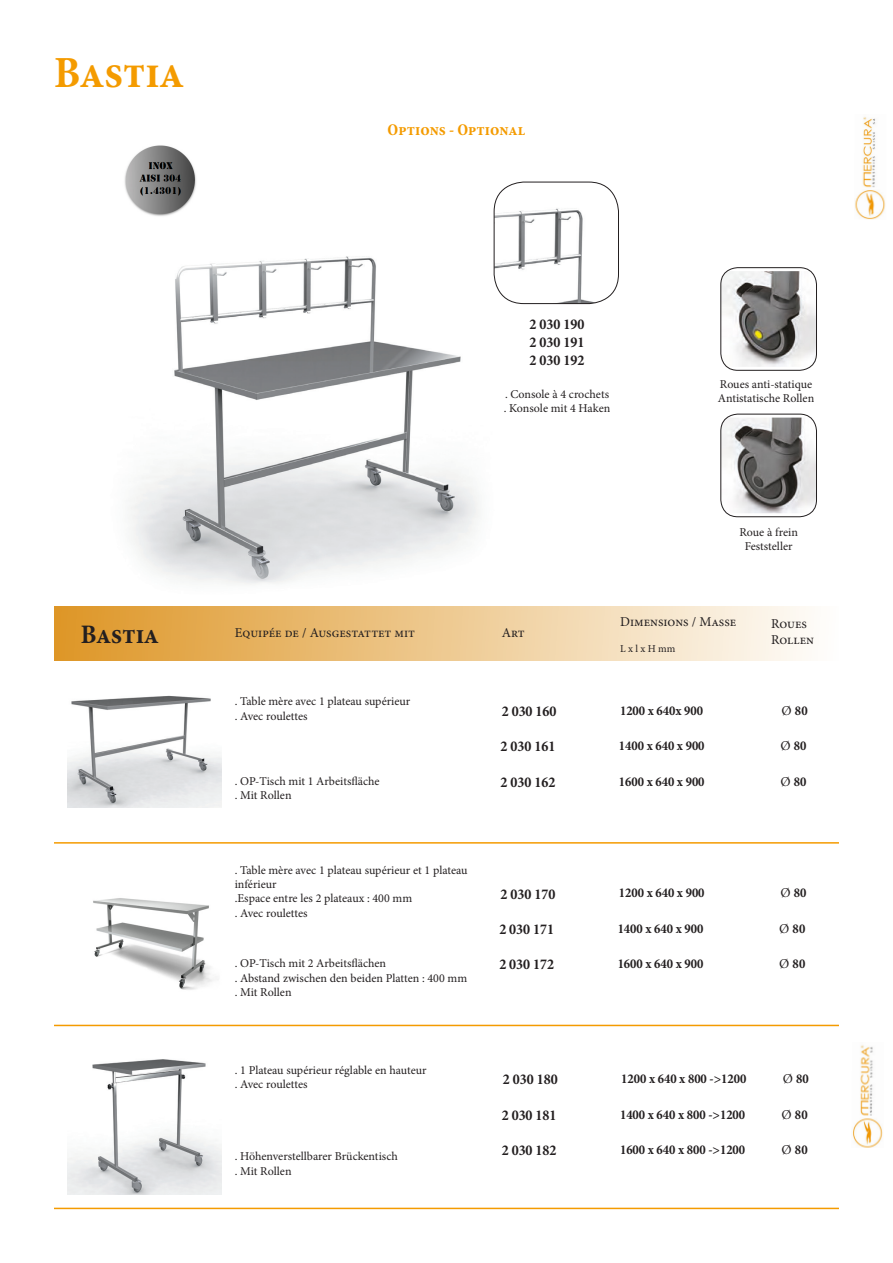
<style>
.page{position:relative;width:893px;height:1263px;background:#fff}
.page>*{position:absolute;margin:0;border:0;box-sizing:border-box;transform-origin:0 0}
.t1{font:700 condensed 45px "Minion Pro";letter-spacing:-.015em;color:#f49b00}
.t2{font:700 condensed 27px "Minion Pro";letter-spacing:-.015em;color:#231f20}
.t3{font:700 condensed 16.5px "Minion Pro";color:#f49b00}
.t4{font:700 condensed 15px "Minion Pro";color:#231f20}
.t5{font:700 condensed 13.5px "Minion Pro";color:#231f20}
.t6{font:13.5px "Minion Pro";color:#231f20}
.t7{font:12px/14.4px "Minion Pro";letter-spacing:-.005em;color:#231f20}
.t8{font:10.5px "Minion Pro";color:#231f20}
.s1{font-weight:400;font-stretch:normal}
</style>
<div class="page">
<img style="left:853px;top:1045px;width:30px;height:103px">
<img style="left:855px;top:117px;width:31px;height:103px">
<img style="left:130px;top:249px;width:402px;height:336px">
<div style="left:54px;top:607px;width:785px;height:54px;background:linear-gradient(to right,#de9626,#fefefd)"></div>
<hr style="left:54px;top:842px;width:785px;height:2px;background:#f49b00">
<img style="left:68px;top:695px;width:153px;height:113px">
<hr style="left:54px;top:1025px;width:785px;height:1px;background:#f49b00">
<img style="left:93px;top:898px;width:125px;height:92px">
<img style="left:68px;top:1059px;width:153px;height:136px">
<img style="left:494px;top:182px;width:124px;height:122px">
<div style="left:494px;top:182px;width:125px;height:122px;border:1px solid #231f20;border-radius:30px"></div>
<img style="left:721px;top:271px;width:95px;height:96px">
<div style="left:721px;top:267px;width:96px;height:103px;border:1px solid #231f20;border-radius:17px"></div>
<img style="left:721px;top:418px;width:95px;height:95px">
<div style="left:721px;top:414px;width:96px;height:103px;border:1px solid #231f20;border-radius:17px"></div>
<hr style="left:54px;top:1208px;width:785px;height:1px;background:#f49b00">
<img style="left:124px;top:145px;width:72px;height:71px">
<p class="t1" style="left:54px;top:41px;width:132px">Bastia</p>
<p class="t3" style="left:388px;top:118px;width:139px">Options - Optional</p>
<p class="t2" style="left:81px;top:616px;width:80px">Bastia</p>
<p class="t6" style="left:235px;top:624px;width:182px">Equipée de / Ausgestattet mit</p>
<p class="t4" style="left:530px;top:314px;width:56px">2 030 190</p>
<p class="t4" style="left:530px;top:332px;width:56px">2 030 191</p>
<p class="t4" style="left:530px;top:350px;width:56px">2 030 192</p>
<p class="t7" style="left:505px;top:387px;width:106px">. Console à 4 crochets</p>
<p class="t7" style="left:504px;top:401px;width:108px">. Konsole mit 4 Haken</p>
<p class="t7" style="left:720px;top:377px;width:94px">Roues anti-statique</p>
<p class="t7" style="left:718px;top:391px;width:98px">Antistatische Rollen</p>
<p class="t6" style="left:502px;top:624px;width:24px">Art</p>
<p class="t7" style="left:739px;top:525px;width:60px">Roue à frein</p>
<p class="t7" style="left:745px;top:539px;width:49px">Feststeller</p>
<p class="t6" style="left:620px;top:613px;width:118px">Dimensions / Masse</p>
<p class="t8" style="left:620px;top:641px;width:57px">L x l x H mm</p>
<p class="t6" style="left:771px;top:614px;width:38px">Roues</p>
<p class="t6" style="left:771px;top:630px;width:44px">Rollen</p>
<p class="t7" style="left:235px;top:694px;width:177px">. Table mère avec 1 plateau supérieur</p>
<p class="t7" style="left:235px;top:709px;width:74px">. Avec roulettes</p>
<p class="t7" style="left:235px;top:774px;width:146px">. OP-Tisch mit 1 Arbeitsfläche</p>
<p class="t7" style="left:235px;top:788px;width:58px">. Mit Rollen</p>
<p class="t7" style="left:235px;top:863px;width:234px">. Table mère avec 1 plateau supérieur et 1 plateau inférieur</p>
<p class="t7" style="left:235px;top:891px;width:179px">.Espace entre les 2 plateaux : 400 mm</p>
<p class="t7" style="left:235px;top:906px;width:74px">. Avec roulettes</p>
<p class="t7" style="left:235px;top:956px;width:153px">. OP-Tisch mit 2 Arbeitsflächen</p>
<p class="t7" style="left:235px;top:971px;width:234px">. Abstand zwischen den beiden Platten : 400 mm</p>
<p class="t7" style="left:235px;top:985px;width:58px">. Mit Rollen</p>
<p class="t7" style="left:235px;top:1063px;width:193px">. 1 Plateau supérieur réglable en hauteur</p>
<p class="t7" style="left:235px;top:1077px;width:74px">. Avec roulettes</p>
<p class="t7" style="left:235px;top:1149px;width:165px">. Höhenverstellbarer Brückentisch</p>
<p class="t7" style="left:235px;top:1164px;width:58px">. Mit Rollen</p>
<p class="t4" style="left:502px;top:701px;width:56px">2 030 160</p>
<p class="t5" style="left:620px;top:701px;width:85px">1200 x 640x 900</p>
<p class="t5" style="left:782px;top:701px;width:28px"><span class="s1">Ø</span> 80</p>
<p class="t4" style="left:501px;top:736px;width:56px">2 030 161</p>
<p class="t5" style="left:619px;top:737px;width:87px">1400 x 640 x 900</p>
<p class="t5" style="left:780px;top:737px;width:28px"><span class="s1">Ø</span> 80</p>
<p class="t4" style="left:501px;top:772px;width:56px">2 030 162</p>
<p class="t5" style="left:619px;top:772px;width:87px">1600 x 640 x 900</p>
<p class="t5" style="left:780px;top:772px;width:28px"><span class="s1">Ø</span> 80</p>
<p class="t4" style="left:501px;top:883px;width:56px">2 030 170</p>
<p class="t5" style="left:619px;top:884px;width:87px">1200 x 640 x 900</p>
<p class="t5" style="left:780px;top:884px;width:28px"><span class="s1">Ø</span> 80</p>
<p class="t4" style="left:499px;top:919px;width:56px">2 030 171</p>
<p class="t5" style="left:618px;top:919px;width:87px">1400 x 640 x 900</p>
<p class="t5" style="left:779px;top:919px;width:28px"><span class="s1">Ø</span> 80</p>
<p class="t4" style="left:499px;top:954px;width:56px">2 030 172</p>
<p class="t5" style="left:618px;top:955px;width:87px">1600 x 640 x 900</p>
<p class="t5" style="left:779px;top:955px;width:28px"><span class="s1">Ø</span> 80</p>
<p class="t4" style="left:503px;top:1069px;width:56px">2 030 180</p>
<p class="t5" style="left:621px;top:1069px;width:127px">1200 x 640 x 800 -&gt;1200</p>
<p class="t5" style="left:783px;top:1069px;width:28px"><span class="s1">Ø</span> 80</p>
<p class="t4" style="left:502px;top:1105px;width:56px">2 030 181</p>
<p class="t5" style="left:620px;top:1105px;width:127px">1400 x 640 x 800 -&gt;1200</p>
<p class="t5" style="left:782px;top:1105px;width:28px"><span class="s1">Ø</span> 80</p>
<p class="t4" style="left:502px;top:1140px;width:56px">2 030 182</p>
<p class="t5" style="left:620px;top:1140px;width:127px">1600 x 640 x 800 -&gt;1200</p>
<p class="t5" style="left:782px;top:1140px;width:28px"><span class="s1">Ø</span> 80</p>
</div>
